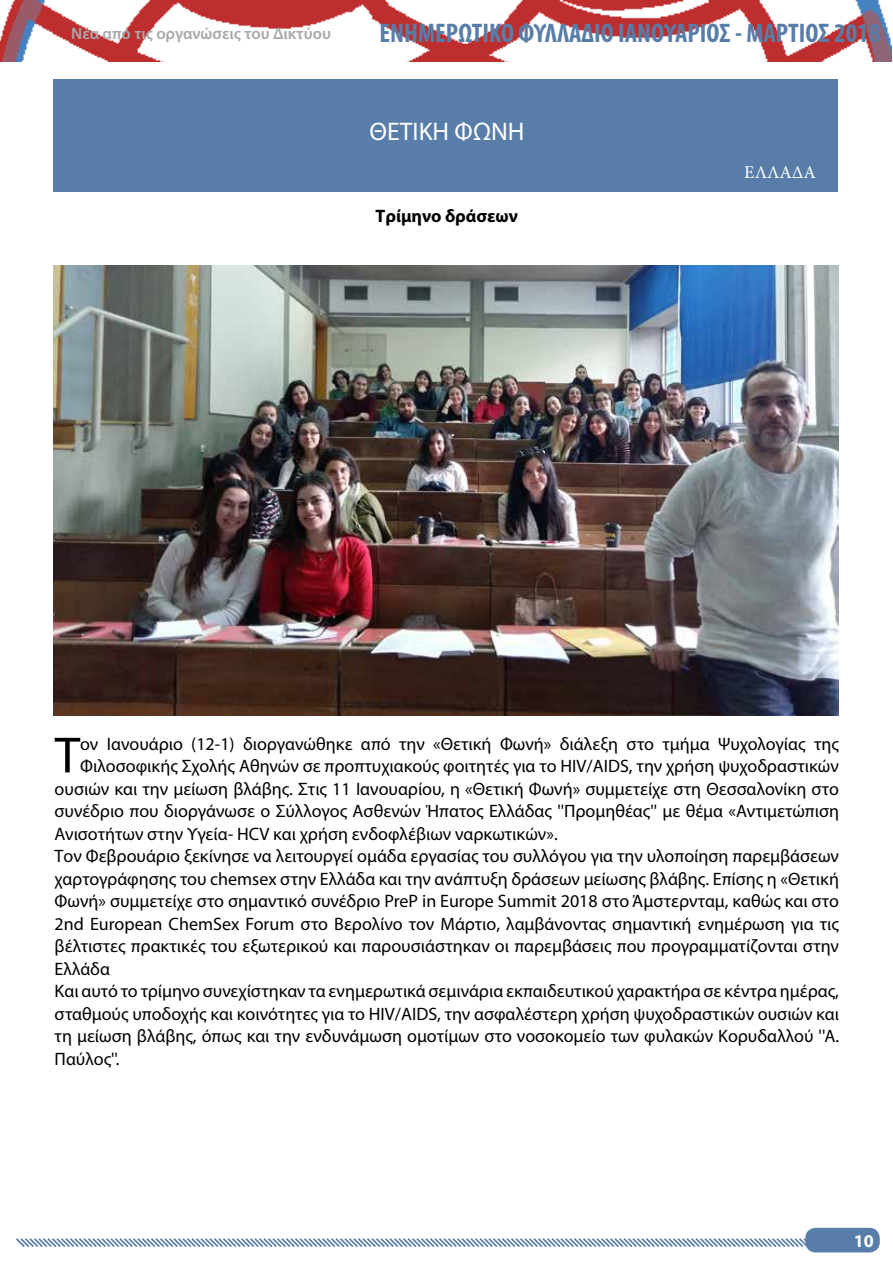
<style>
.page{position:relative;width:893px;height:1263px;background:#fff}
.page>*{position:absolute;margin:0;border:0;box-sizing:border-box;transform-origin:0 0}
.t1{font:51.45px "Myriad Pro";color:#000}
.t2{font:700 condensed 27px "Myriad Pro";color:#587da8}
.t3{font:25.5px "Myriad Pro";color:#fff}
.t4{font:18px "Myriad Pro";color:#000}
.t5{font:700 18px "Myriad Pro";color:#000}
.t6{font:18px "Minion Pro";color:#fff}
.t7{font:700 18px "Myriad Pro";color:#fff}
.t8{font:600 16.5px "Myriad Pro";color:#a7a9ac}
</style>
<div class="page">
<img style="left:0;top:0;width:891px;height:62px">
<div style="left:54px;top:80px;width:784px;height:112px;background:#587da8"></div>
<svg style="left:16px;top:1238px;width:792px;height:11px"></svg>
<div style="left:805px;top:1228px;width:75px;height:24px;background:#587da8;border-radius:11px"></div>
<img style="left:54px;top:265px;width:784px;height:451px">
<p class="t8" style="left:71px;top:23px;width:261px">Νέα από τις οργανώσεις του Δικτύου</p>
<h2 class="t2" style="left:380px;top:16px;width:502px">ΕΝΗΜΕΡΩΤΙΚΟ ΦΥΛΛΑΔΙΟ ΙΑΝΟΥΑΡΙΟΣ - ΜΑΡΤΙΟΣ 2018</h2>
<h3 class="t3" style="left:369px;top:116px;width:156px">ΘΕΤΙΚΗ ΦΩΝΗ</h3>
<p class="t5" style="left:376px;top:204px;width:144px">Τρίμηνο δράσεων</p>
<p class="t6" style="left:744px;top:160px;width:73px">ΕΛΛΑΔΑ</p>
<p class="t4" style="left:243px;top:733px;width:111px">διοργανώθηκε</p>
<p class="t4" style="left:560px;top:733px;width:60px">διάλεξη</p>
<p class="t4" style="left:718px;top:733px;width:89px">Ψυχολογίας</p>
<p class="t4" style="left:500px;top:733px;width:53px">Φωνή»</p>
<p class="t4" style="left:191px;top:733px;width:45px">(12-1)</p>
<p class="t4" style="left:107px;top:733px;width:78px">Ιανουάριο</p>
<p class="t4" style="left:361px;top:733px;width:31px">από</p>
<p class="t4" style="left:433px;top:733px;width:60px">«Θετική</p>
<p class="t4" style="left:662px;top:733px;width:49px">τμήμα</p>
<h1 class="t1" style="left:55px;top:723px;width:27px">Τ</h1>
<p class="t4" style="left:80px;top:733px;width:20px">ον</p>
<p class="t4" style="left:399px;top:733px;width:27px">την</p>
<p class="t4" style="left:627px;top:733px;width:29px">στο</p>
<p class="t4" style="left:814px;top:733px;width:26px">της</p>
<p class="t4" style="left:80px;top:755px;width:760px">Φιλοσοφικής Σχολής Αθηνών σε προπτυχιακούς φοιτητές για το HIV/AIDS, την χρήση ψυχοδραστικών</p>
<p class="t4" style="left:55px;top:778px;width:786px">ουσιών και την μείωση βλάβης. Στις 11 Ιανουαρίου η, «Θετική Φωνή» συμμετείχε στη Θεσσαλονίκη στο</p>
<p class="t4" style="left:55px;top:800px;width:786px">συνέδριο που διοργάνωσε ο Σύλλογος Ασθενών Ήπατος Ελλάδας ''Προμηθέας'' με θέμα «Αντιμετώπιση</p>
<p class="t4" style="left:55px;top:823px;width:505px">Ανισοτήτων στην Υγεία- HCV και χρήση ενδοφλέβιων ναρκωτικών .«</p>
<p class="t4" style="left:55px;top:845px;width:786px">Τον Φεβρουάριο ξεκίνησε να λειτουργεί ομάδα εργασίας του συλλόγου για την υλοποίηση παρεμβάσεων</p>
<p class="t4" style="left:55px;top:868px;width:786px">χαρτογράφησης του chemsex στην Ελλάδα και την ανάπτυξη δράσεων μείωσης βλάβης. Επίσης η «Θετική</p>
<p class="t4" style="left:55px;top:890px;width:786px">Φωνή» συμμετείχε στο σημαντικό συνέδριο PreP in Europe Summit 2018 στο Άμστερνταμ, καθώς και στο</p>
<p class="t4" style="left:55px;top:913px;width:786px">2nd European ChemSex Forum στο Βερολίνο τον Μάρτιο, λαμβάνοντας σημαντική ενημέρωση για τις</p>
<p class="t4" style="left:55px;top:935px;width:786px">βέλτιστες πρακτικές του εξωτερικού και παρουσιάστηκαν οι παρεμβάσεις που προγραμματίζονται στην</p>
<p class="t4" style="left:55px;top:958px;width:57px">Ελλάδα</p>
<p class="t4" style="left:55px;top:980px;width:786px">Και αυτό το τρίμηνο συνεχίστηκαν τα ενημερωτικά σεμινάρια εκπαιδευτικού χαρακτήρα σε κέντρα ημέρας,</p>
<p class="t4" style="left:55px;top:1003px;width:786px">σταθμούς υποδοχής και κοινότητες για το HIV/AIDS, την ασφαλέστερη χρήση ψυχοδραστικών ουσιών και</p>
<p class="t4" style="left:55px;top:1025px;width:786px">τη μείωση βλάβης, όπως και την ενδυνάμωση ομοτίμων στο νοσοκομείο των φυλακών Κορυδαλλού Α'' .</p>
<p class="t4" style="left:55px;top:1048px;width:66px">Παύλος .''</p>
<p class="t7" style="left:854px;top:1229px;width:21px">1 07</p>
</div>
